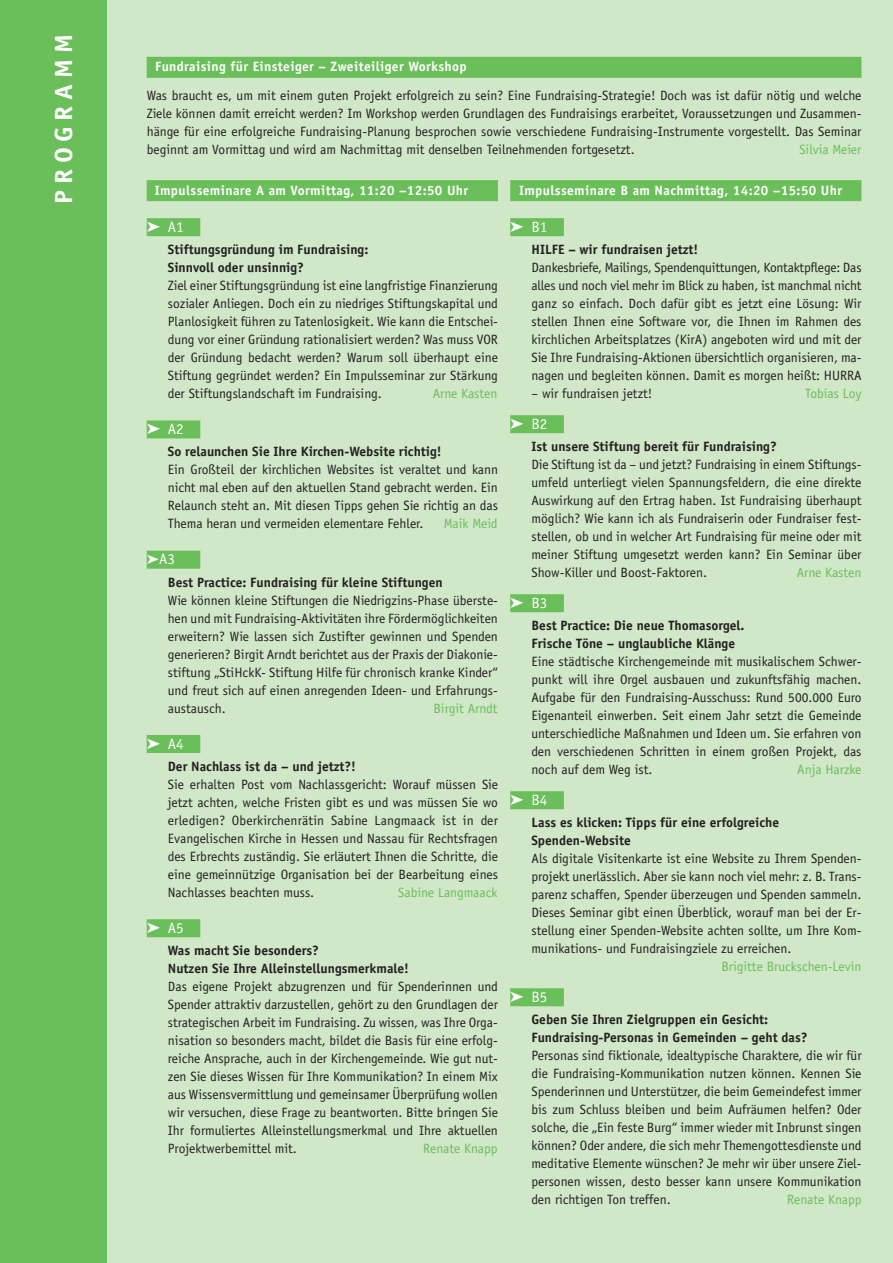
<style>
.page{position:relative;width:893px;height:1263px;background:#d0e7c8}
.page>*{position:absolute;margin:0;border:0;box-sizing:border-box;transform-origin:0 0}
.t1{font:700 24.9px "Officina Sans";letter-spacing:.215em;color:#fff;scale:1.08 1}
.t2{font:15px "Officina Sans";color:#fff}
.t3{font:13.5px/18px "Officina Sans";color:#231f20;text-align:justify}
.t4{font:700 13.5px/18px "Officina Sans";color:#231f20}
.t5{font:13.5px "Officina Sans";color:#6abf5a}
.t6{font:700 13.5px "Officina Sans";letter-spacing:.03em;color:#fff}
</style>
<div class="page">
<div style="left:0;top:0;width:106px;height:1263px;background:#6abf5a"></div>
<div style="left:147px;top:57px;width:714px;height:21px;background:#6abf5a"></div>
<div style="left:510px;top:180px;width:351px;height:21px;background:#6abf5a"></div>
<div style="left:510px;top:218px;width:54px;height:18px;background:#6abf5a"></div>
<div style="left:510px;top:415px;width:54px;height:18px;background:#6abf5a"></div>
<div style="left:510px;top:594px;width:54px;height:18px;background:#6abf5a"></div>
<div style="left:510px;top:791px;width:54px;height:18px;background:#6abf5a"></div>
<div style="left:510px;top:988px;width:54px;height:18px;background:#6abf5a"></div>
<div style="left:147px;top:180px;width:351px;height:21px;background:#6abf5a"></div>
<div style="left:147px;top:218px;width:53px;height:18px;background:#6abf5a"></div>
<div style="left:147px;top:420px;width:53px;height:18px;background:#6abf5a"></div>
<div style="left:147px;top:551px;width:53px;height:18px;background:#6abf5a"></div>
<div style="left:147px;top:735px;width:53px;height:18px;background:#6abf5a"></div>
<div style="left:147px;top:919px;width:53px;height:18px;background:#6abf5a"></div>
<h1 class="t1" style="left:54px;top:204px;width:158px;rotate:-90deg">PROGRAMM</h1>
<p class="t6" style="left:155px;top:62px;width:313px">Fundraising für Einsteiger – Zweiteiliger Workshop</p>
<p class="t3" style="left:147px;top:88px;width:716px">Was braucht es, um mit einem guten Projekt erfolgreich zu sein? Eine Fundraising-Strategie! Doch was ist dafür nötig und welche Ziele können damit erreicht werden? Im Workshop werden Grundlagen des Fundraisings erarbeitet, Voraussetzungen und Zusammen&shy;hänge für eine erfolgreiche Fundraising-Planung besprochen sowie verschiedene Fundraising-Instrumente vorgestellt. Das Seminar beginnt am Vormittag und wird am Nachmittag mit denselben Teilnehmenden fortgesetzt.</p>
<p class="t5" style="left:799px;top:144px;width:64px">Silvia Meier</p>
<p class="t6" style="left:519px;top:185px;width:325px">Impulsseminare B am Nachmittag, 14:20 –15:50 Uhr</p>
<p class="t2" style="left:531px;top:221px;width:17px">B1</p>
<p class="t4" style="left:531px;top:242px;width:168px">HILFE – wir fundraisen jetzt!</p>
<p class="t3" style="left:531px;top:260px;width:332px">Dankesbriefe, Mailings, Spendenquittungen, Kontaktpflege: Das alles und noch viel mehr im Blick zu haben, ist manchmal nicht ganz so einfach. Doch dafür gibt es jetzt eine Lösung: Wir stellen Ihnen eine Software vor, die Ihnen im Rahmen des kirchlichen Arbeitsplatzes (KirA) angeboten wird und mit der Sie Ihre Fundraising-Aktionen übersichtlich organisieren, ma&shy;nagen und begleiten können. Damit es morgen heißt: HURRA</p>
<p class="t3" style="left:531px;top:386px;width:122px">– wir fundraisen jetzt!</p>
<p class="t5" style="left:805px;top:388px;width:58px">Tobias Loy</p>
<p class="t2" style="left:531px;top:418px;width:17px">B2</p>
<p class="t4" style="left:531px;top:439px;width:247px">Ist unsere Stiftung bereit für Fundraising?</p>
<p class="t3" style="left:531px;top:457px;width:332px">Die Stiftung ist da – und jetzt? Fundraising in einem Stiftungs&shy;umfeld unterliegt vielen Spannungsfeldern, die eine direkte Auswirkung auf den Ertrag haben. Ist Fundraising überhaupt möglich? Wie kann ich als Fundraiserin oder Fundraiser fest&shy;stellen, ob und in welcher Art Fundraising für meine oder mit meiner Stiftung umgesetzt werden kann? Ein Seminar über Show-Killer und Boost-Faktoren.</p>
<p class="t6" style="left:155px;top:185px;width:315px">Impulsseminare A am Vormittag, 11:20 –12:50 Uhr</p>
<p class="t2" style="left:168px;top:221px;width:17px">A1</p>
<p class="t4" style="left:168px;top:242px;width:202px">Stiftungsgründung im Fundraising:<br>Sinnvoll oder unsinnig?</p>
<p class="t3" style="left:168px;top:278px;width:332px">Ziel einer Stiftungsgründung ist eine langfristige Finanzierung sozialer Anliegen. Doch ein zu niedriges Stiftungskapital und Planlosigkeit führen zu Tatenlosigkeit. Wie kann die Entschei&shy;dung vor einer Gründung rationalisiert werden? Was muss VOR der Gründung bedacht werden? Warum soll überhaupt eine Stiftung gegründet werden? Ein Impulsseminar zur Stärkung der Stiftungslandschaft im Fundraising.</p>
<p class="t5" style="left:433px;top:388px;width:66px">Arne Kasten</p>
<p class="t2" style="left:168px;top:423px;width:17px">A2</p>
<p class="t4" style="left:168px;top:444px;width:275px">So relaunchen Sie Ihre Kirchen-Website richtig!</p>
<p class="t3" style="left:168px;top:462px;width:332px">Ein Großteil der kirchlichen Websites ist veraltet und kann nicht mal eben auf den aktuellen Stand gebracht werden. Ein Relaunch steht an. Mit diesen Tipps gehen Sie richtig an das Thema heran und vermeiden elementare Fehler.</p>
<p class="t5" style="left:444px;top:519px;width:55px">Maik Meid</p>
<p class="t2" style="left:159px;top:554px;width:17px">A3</p>
<p class="t4" style="left:168px;top:574px;width:276px">Best Practice: Fundraising für kleine Stiftungen</p>
<p class="t3" style="left:168px;top:592px;width:332px">Wie können kleine Stiftungen die Niedrigzins-Phase überste&shy;hen und mit Fundraising-Aktivitäten ihre Fördermöglichkeiten erweitern? Wie lassen sich Zustifter gewinnen und Spenden generieren? Birgit Arndt berichtet aus der Praxis der Diakonie&shy;stiftung „StiHckK- Stiftung Hilfe für chronisch kranke Kinder“ und freut sich auf einen anregenden Ideen- und Erfahrungs&shy;austausch.</p>
<p class="t5" style="left:797px;top:567px;width:66px">Arne Kasten</p>
<p class="t2" style="left:531px;top:597px;width:17px">B3</p>
<p class="t4" style="left:531px;top:618px;width:215px">Best Practice: Die neue Thomasorgel.<br>Frische Töne – unglaubliche Klänge</p>
<p class="t3" style="left:531px;top:654px;width:332px">Eine städtische Kirchengemeinde mit musikalischem Schwer&shy;punkt will ihre Orgel ausbauen und zukunftsfähig machen.<br>Aufgabe für den Fundraising-Ausschuss: Rund 500.000 Euro Eigenanteil einwerben. Seit einem Jahr setzt die Gemeinde unterschiedliche Maßnahmen und Ideen um. Sie erfahren von den verschiedenen Schritten in einem großen Projekt, das noch auf dem Weg ist.</p>
<p class="t5" style="left:433px;top:703px;width:66px">Birgit Arndt</p>
<p class="t2" style="left:168px;top:738px;width:17px">A4</p>
<p class="t4" style="left:168px;top:758px;width:190px">Der Nachlass ist da – und jetzt?!</p>
<p class="t3" style="left:168px;top:776px;width:332px">Sie erhalten Post vom Nachlassgericht: Worauf müssen Sie jetzt achten, welche Fristen gibt es und was müssen Sie wo erledigen? Oberkirchenrätin Sabine Langmaack ist in der Evangelischen Kirche in Hessen und Nassau für Rechtsfragen des Erbrechts zuständig. Sie erläutert Ihnen die Schritte, die eine gemeinnützige Organisation bei der Bearbeitung eines Nachlasses beachten muss.</p>
<p class="t5" style="left:797px;top:764px;width:66px">Anja Harzke</p>
<p class="t2" style="left:531px;top:794px;width:17px">B4</p>
<p class="t4" style="left:531px;top:815px;width:249px">Lass es klicken: Tipps für eine erfolgreiche<br>Spenden-Website</p>
<p class="t3" style="left:531px;top:851px;width:332px">Als digitale Visitenkarte ist eine Website zu Ihrem Spenden&shy;projekt unerlässlich. Aber sie kann noch viel mehr: z. B. Trans&shy;parenz schaffen, Spender überzeugen und Spenden sammeln.<br>Dieses Seminar gibt einen Überblick, worauf man bei der Er&shy;stellung einer Spenden-Website achten sollte, um Ihre Kom&shy;munikations- und Fundraisingziele zu erreichen.</p>
<p class="t5" style="left:721px;top:961px;width:142px">Brigitte Bruckschen-Levin</p>
<p class="t2" style="left:531px;top:991px;width:17px">B5</p>
<p class="t4" style="left:531px;top:1012px;width:278px">Geben Sie Ihren Zielgruppen ein Gesicht:<br>Fundraising-Personas in Gemeinden – geht das?</p>
<p class="t3" style="left:531px;top:1048px;width:332px">Personas sind fiktionale, idealtypische Charaktere, die wir für die Fundraising-Kommunikation nutzen können. Kennen Sie Spenderinnen und Unterstützer, die beim Gemeindefest immer bis zum Schluss bleiben und beim Aufräumen helfen? Oder solche, die „Ein feste Burg“ immer wieder mit Inbrunst singen können? Oder andere, die sich mehr Themengottesdienste und meditative Elemente wünschen? Je mehr wir über unsere Ziel&shy;personen wissen, desto besser kann unsere Kommunikation den richtigen Ton treffen.</p>
<p class="t5" style="left:398px;top:887px;width:101px">Sabine Langmaack</p>
<p class="t2" style="left:168px;top:922px;width:17px">A5</p>
<p class="t4" style="left:168px;top:943px;width:243px">Was macht Sie besonders?<br>Nutzen Sie Ihre Alleinstellungsmerkmale!</p>
<p class="t3" style="left:168px;top:979px;width:332px">Das eigene Projekt abzugrenzen und für Spenderinnen und Spender attraktiv darzustellen, gehört zu den Grundlagen der strategischen Arbeit im Fundraising. Zu wissen, was Ihre Orga&shy;nisation so besonders macht, bildet die Basis für eine erfolg&shy;reiche Ansprache, auch in der Kirchengemeinde. Wie gut nut&shy;zen Sie dieses Wissen für Ihre Kommunikation? In einem Mix aus Wissensvermittlung und gemeinsamer Überprüfung wollen wir versuchen, diese Frage zu beantworten. Bitte bringen Sie Ihr formuliertes Alleinstellungsmerkmal und Ihre aktuellen Projektwerbemittel mit.</p>
<p class="t5" style="left:423px;top:1143px;width:76px">Renate Knapp</p>
<p class="t5" style="left:787px;top:1194px;width:76px">Renate Knapp</p>
</div>
